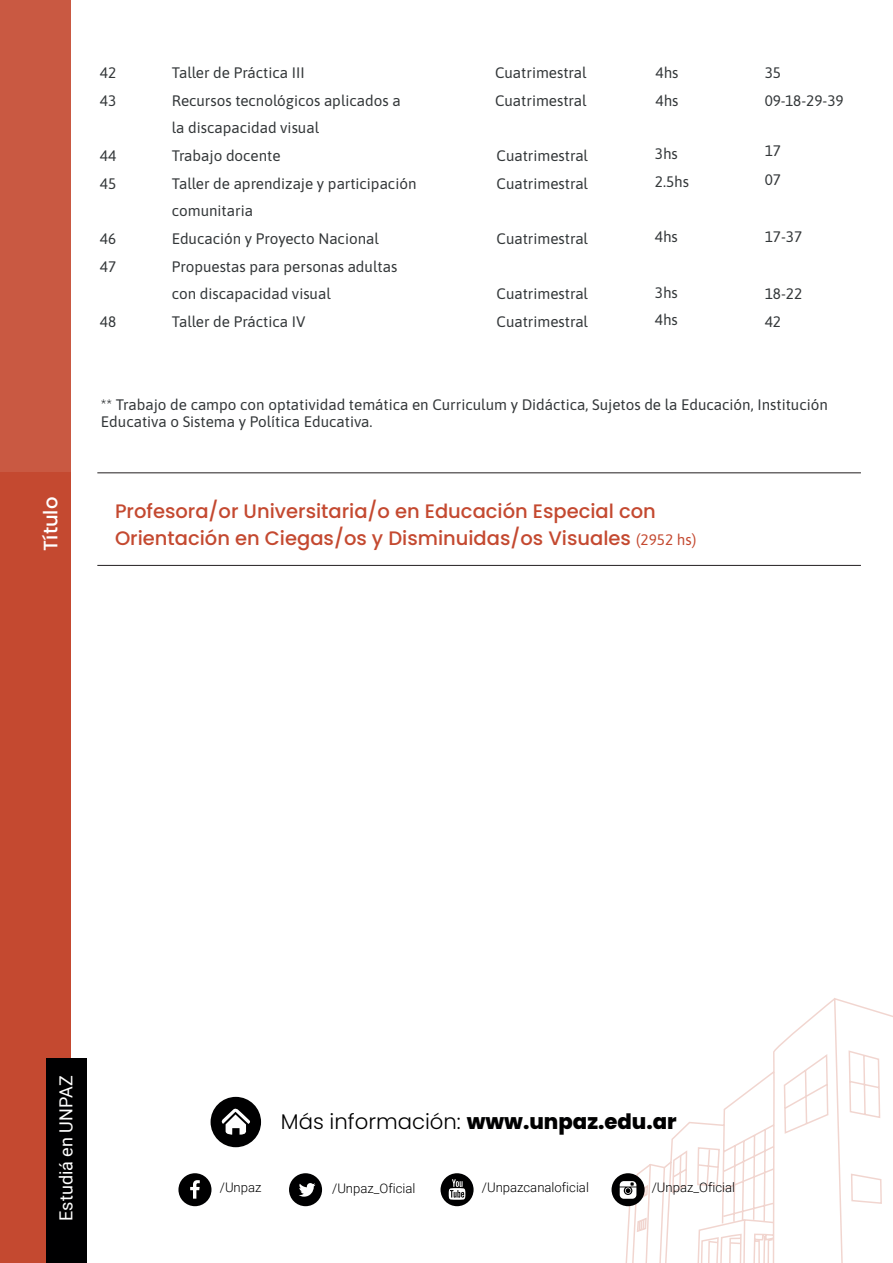
<style>
.page{position:relative;width:893px;height:1263px;background:#fff}
.page>*{position:absolute;margin:0;border:0;box-sizing:border-box;transform-origin:0 0}
.t1{font:800 21.15px "Poppins";color:#000001}
.t2{font:500 19.5px/27.6px "Poppins";color:#c44930}
.t3{font:500 19.5px "Poppins";color:#fff}
.t4{font:18px "Roboto";color:#fff}
.t5{font:15.15px/27.6px "Asap";color:#333739}
.t6{font:300 13.2px "Roboto";color:#000001}
.s1{font-family:"Asap";font-weight:400;font-size:15.15px}
.s2{font-weight:300}
</style>
<div class="page">
<div style="left:0;top:473px;width:70px;height:790px;background:#c44930"></div>
<div style="left:0;top:0;width:70px;height:474px;background:#c95942"></div>
<hr style="left:97px;top:565px;width:764px;height:1px;background:#231f20">
<hr style="left:97px;top:472px;width:764px;height:1px;background:#231f20">
<svg style="left:625px;top:998px;width:268px;height:265px"></svg>
<div style="left:211px;top:1097px;width:50px;height:50px;background:#000001;border-radius:50%"></div>
<svg style="left:221px;top:1108px;width:29px;height:27px"></svg>
<div style="left:441px;top:1173px;width:33px;height:33px;background:#000001;border-radius:50%"></div>
<svg style="left:449px;top:1179px;width:16px;height:21px"></svg>
<div style="left:178px;top:1173px;width:33px;height:33px;background:#000001;border-radius:50%"></div>
<svg style="left:190px;top:1180px;width:10px;height:18px"></svg>
<div style="left:289px;top:1173px;width:33px;height:33px;background:#000001;border-radius:50%"></div>
<svg style="left:299px;top:1183px;width:16px;height:14px"></svg>
<div style="left:612px;top:1173px;width:33px;height:33px;background:#000001;border-radius:50%"></div>
<svg style="left:620px;top:1181px;width:16px;height:18px"></svg>
<div style="left:46px;top:1058px;width:41px;height:205px;background:#000001"></div>
<p class="t3" style="left:39px;top:551px;width:55px;rotate:-90deg">Título</p>
<p class="t5" style="left:100px;top:58px;width:18px">42<br>43</p>
<p class="t5" style="left:100px;top:141px;width:18px">44<br>45</p>
<p class="t5" style="left:100px;top:224px;width:18px">46<br>47</p>
<p class="t5" style="left:100px;top:307px;width:18px">48</p>
<p class="t5" style="left:172px;top:58px;width:246px">Taller de Práctica III<br>Recursos tecnológicos aplicados a la discapacidad visual<br>Trabajo docente<br>Taller de aprendizaje y participación comunitaria<br>Educación y Proyecto Nacional<br>Propuestas para personas adultas con discapacidad visual<br>Taller de Práctica IV</p>
<p class="t5" style="left:495px;top:58px;width:93px">Cuatrimestral<br>Cuatrimestral</p>
<p class="t5" style="left:656px;top:58px;width:24px">4hs<br>4hs</p>
<p class="t5" style="left:765px;top:57px;width:80px;line-height:28.5px">35<br>09-18-29-39</p>
<p class="t5" style="left:765px;top:136px;width:18px;line-height:28.5px">17<br>07</p>
<p class="t5" style="left:655px;top:139px;width:36px">3hs<br>2.5hs</p>
<p class="t5" style="left:497px;top:141px;width:93px">Cuatrimestral<br>Cuatrimestral</p>
<p class="t5" style="left:655px;top:222px;width:24px">4hs</p>
<p class="t5" style="left:765px;top:222px;width:39px">17-37</p>
<p class="t5" style="left:497px;top:224px;width:93px">Cuatrimestral</p>
<p class="t5" style="left:655px;top:278px;width:24px">3hs<br>4hs</p>
<p class="t5" style="left:497px;top:279px;width:93px">Cuatrimestral<br>Cuatrimestral</p>
<p class="t5" style="left:765px;top:279px;width:39px;line-height:28.5px">18-22<br>42</p>
<p class="t5" style="left:101px;top:396px;width:728px;line-height:16.5px">** Trabajo de campo con optatividad temática en Curriculum y Didáctica, Sujetos de la Educación, Institución<br>Educativa o Sistema y Política Educativa.</p>
<p class="t2" style="left:115px;top:497px;width:583px">Profesora/or Universitaria/o en Educación Especial con<br>Orientación en Ciegas/os y Disminuidas/os Visuales <span class="s1">(2952 hs)</span></p>
<p class="t4" style="left:54px;top:1221px;width:147px;rotate:-90deg">Estudiá en UNPAZ</p>
<h1 class="t1" style="left:281px;top:1110px;width:397px"><span class="s2">Más información:</span> www.unpaz.edu.ar</h1>
<p class="t6" style="left:220px;top:1178px;width:43px">/Unpaz</p>
<p class="t6" style="left:332px;top:1179px;width:85px">/Unpaz_Oficial</p>
<p class="t6" style="left:482px;top:1178px;width:109px">/Unpazcanaloficial</p>
<p class="t6" style="left:652px;top:1178px;width:85px">/Unpaz_Oficial</p>
</div>
